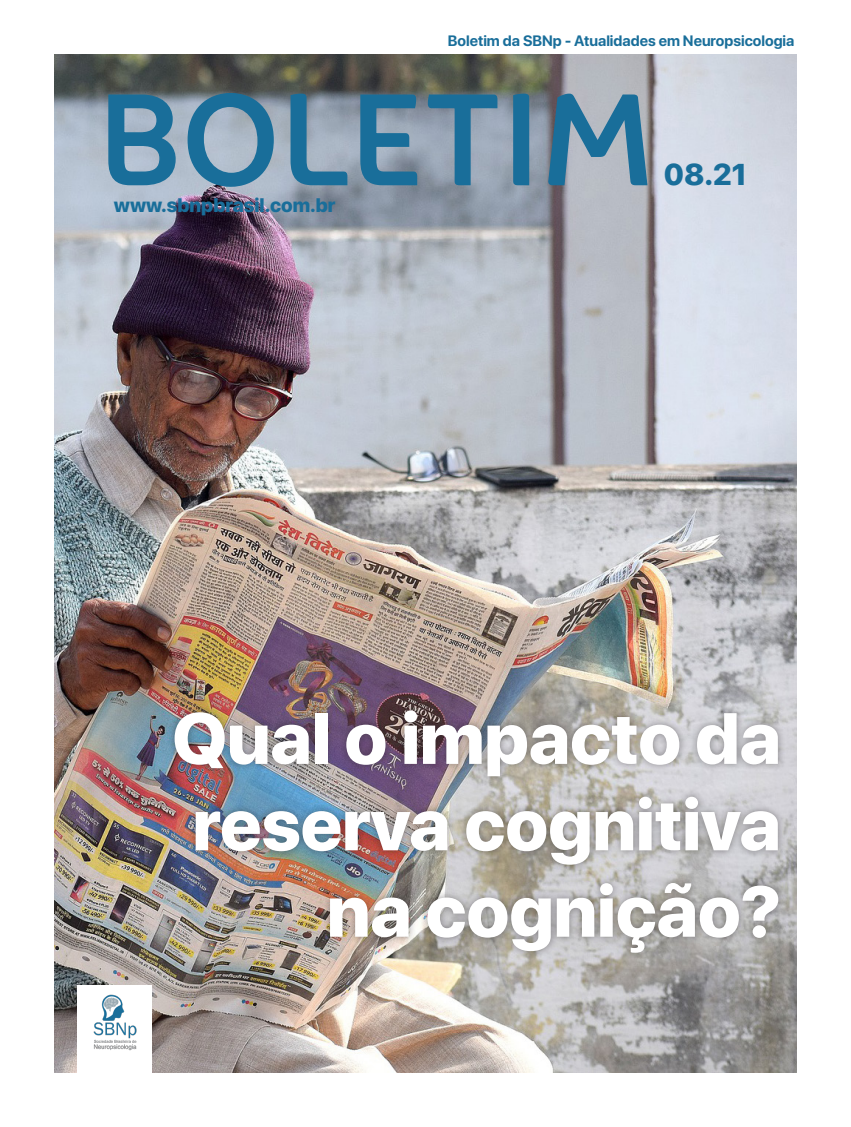
<style>
.page{position:relative;width:851px;height:1127px;background:#fff}
.page>*{position:absolute;margin:0;border:0;box-sizing:border-box;transform-origin:0 0}
.t1{font:800 72px/86.4px "SF Pro Display";color:#fff;text-align:right}
.t2{font:800 30px "SF Pro Display";color:#196e9a}
.t3{font:800 19.5px "SF Pro Display";color:#196e9a}
.t4{font:700 15px "SF Pro Display";color:#196e9a}
</style>
<div class="page">
<img style="left:54px;top:54px;width:742px;height:1019px">
<div style="left:77px;top:985px;width:74px;height:135px;background:#fff"></div>
<svg style="left:108px;top:92px;width:540px;height:96px;background:#668fa9"></svg>
<img style="left:93px;top:994px;width:44px;height:57px">
<div style="left:167px;top:702px;width:619px;height:258px;background:#231f20;opacity:.46"></div>
<p class="t4" style="left:448px;top:32px;width:348px">Boletim da SBNp - Atualidades em Neuropsicologia</p>
<p class="t3" style="left:114px;top:194px;width:223px">www.sbnpbrasil.com.br</p>
<p class="t2" style="left:663px;top:157px;width:84px">08.21</p>
<p class="t1" style="left:172px;top:696px;width:610px">Qual o impacto da reserva cognitiva na cognição?</p>
</div>
